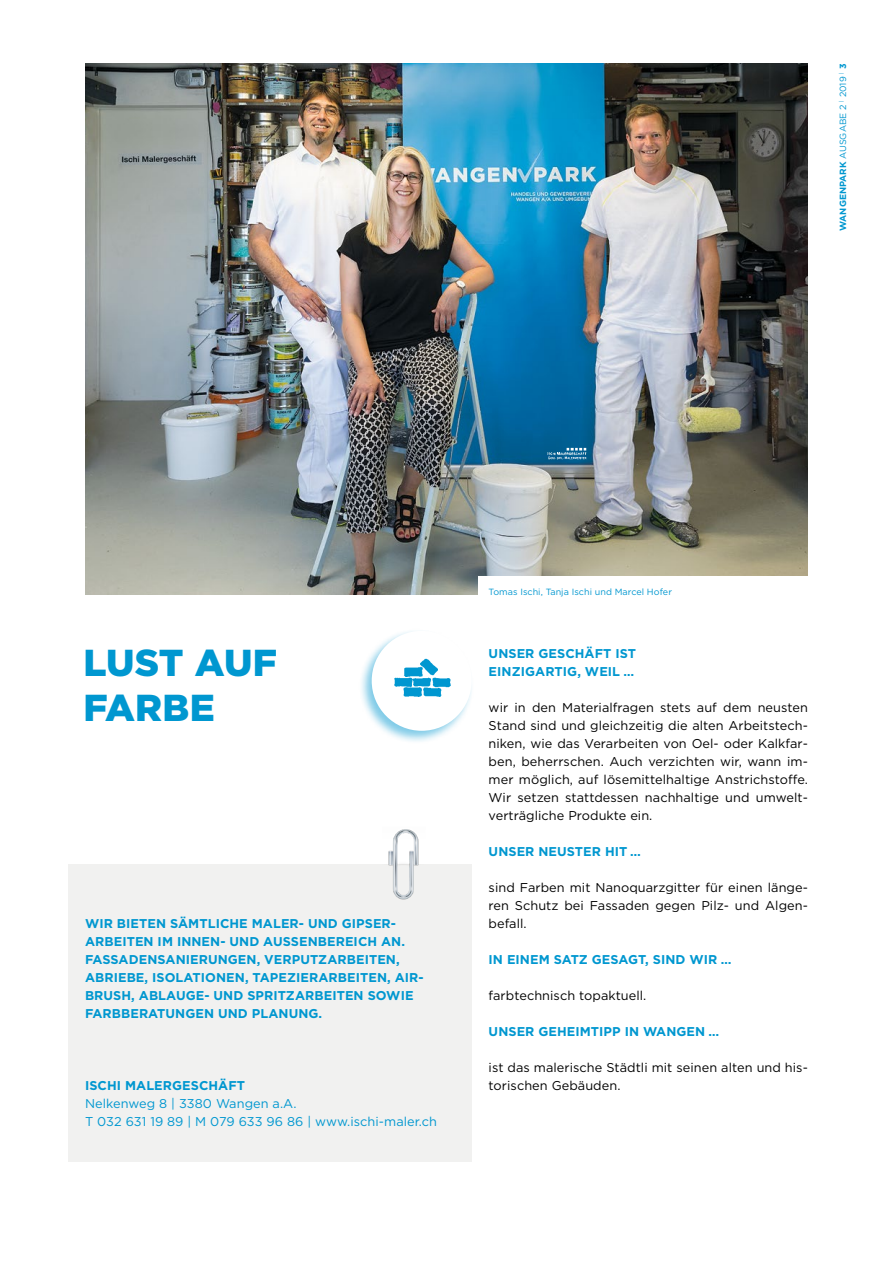
<style>
.page{position:relative;width:893px;height:1263px;background:#fff}
.page>*{position:absolute;margin:0;border:0;box-sizing:border-box;transform-origin:0 0}
.t1{font:900 37.5px/45px "Gotham";letter-spacing:.01em;color:#0097d0}
.t2{font:12.75px/18px "Gotham";letter-spacing:.005em;color:#000;text-align:justify}
.t3{font:700 12.75px/18px "Gotham";letter-spacing:.005em;color:#0097d0}
.t4{font:12.75px/18px "Gotham";letter-spacing:.005em;color:#0097d0}
.t5{font:9px "Gotham";letter-spacing:.005em;color:#0097d0}
.s1{font-weight:700}
</style>
<div class="page">
<img style="left:85px;top:64px;width:723px;height:531px">
<div style="left:68px;top:865px;width:404px;height:297px;background:#f0f0ef"></div>
<img style="left:368px;top:829px;width:73px;height:71px">
<div style="left:358px;top:628px;width:116px;height:116px;background:#0097d0;opacity:.5"></div>
<div style="left:372px;top:631px;width:100px;height:100px;background:#fff;border-radius:50%"></div>
<img style="left:385px;top:646px;width:66px;height:51px">
<div style="left:478px;top:577px;width:332px;height:27px;background:#fff"></div>
<img style="left:545px;top:446px;width:41px;height:13px">
<p class="t5" style="left:837px;top:231px;width:169px;rotate:-90deg"><span class="s1">WANGENPARK</span> AUSGABE 2 <sup>|</sup> 2019 <sup>|</sup> <span class="s1">3</span></p>
<h1 class="t1" style="left:83px;top:640px;width:195px">LUST AUF<br>FARBE</h1>
<p class="t3" style="left:85px;top:914px;width:340px">WIR BIETEN SÄMTLICHE MALER- UND GIPSER-ARBEITEN IM INNEN- UND AUSSENBEREICH AN.<br>FASSADENSANIERUNGEN, VERPUTZARBEITEN, ABRIEBE, ISOLATIONEN, TAPEZIERARBEITEN, AIR-BRUSH, ABLAUGE- UND SPRITZARBEITEN SOWIE FARBBERATUNGEN UND PLANUNG.</p>
<p class="t3" style="left:85px;top:1076px;width:162px">ISCHI MALERGESCHÄFT</p>
<p class="t4" style="left:85px;top:1094px;width:353px">Nelkenweg 8 | 3380 Wangen a.A.<br>T 032 631 19 89 | M 079 633 96 86 | www.ischi-maler.ch</p>
<p class="t5" style="left:489px;top:586px;width:185px">Tomas Ischi, Tanja Ischi und Marcel Hofer</p>
<p class="t3" style="left:489px;top:644px;width:149px">UNSER GESCHÄFT IST<br>EINZIGARTIG, WEIL …</p>
<p class="t2" style="left:489px;top:698px;width:321px">wir in den Materialfragen stets auf dem neusten Stand sind und gleichzeitig die alten Arbeitstech&shy;niken, wie das Verarbeiten von Oel- oder Kalkfar&shy;ben, beherrschen. Auch verzichten wir, wann im&shy;mer möglich, auf lösemittelhaltige Anstrichstoffe.<br>Wir setzen stattdessen nachhaltige und umwelt&shy;verträgliche Produkte ein.</p>
<p class="t3" style="left:489px;top:842px;width:154px">UNSER NEUSTER HIT …</p>
<p class="t2" style="left:489px;top:878px;width:321px">sind Farben mit Nanoquarzgitter für einen länge&shy;ren Schutz bei Fassaden gegen Pilz- und Algen&shy;befall.</p>
<p class="t3" style="left:489px;top:950px;width:244px">IN EINEM SATZ GESAGT, SIND WIR …</p>
<p class="t2" style="left:489px;top:986px;width:159px">farbtechnisch topaktuell.</p>
<p class="t3" style="left:489px;top:1022px;width:232px">UNSER GEHEIMTIPP IN WANGEN …</p>
<p class="t2" style="left:489px;top:1058px;width:321px">ist das malerische Städtli mit seinen alten und his&shy;torischen Gebäuden.</p>
</div>
